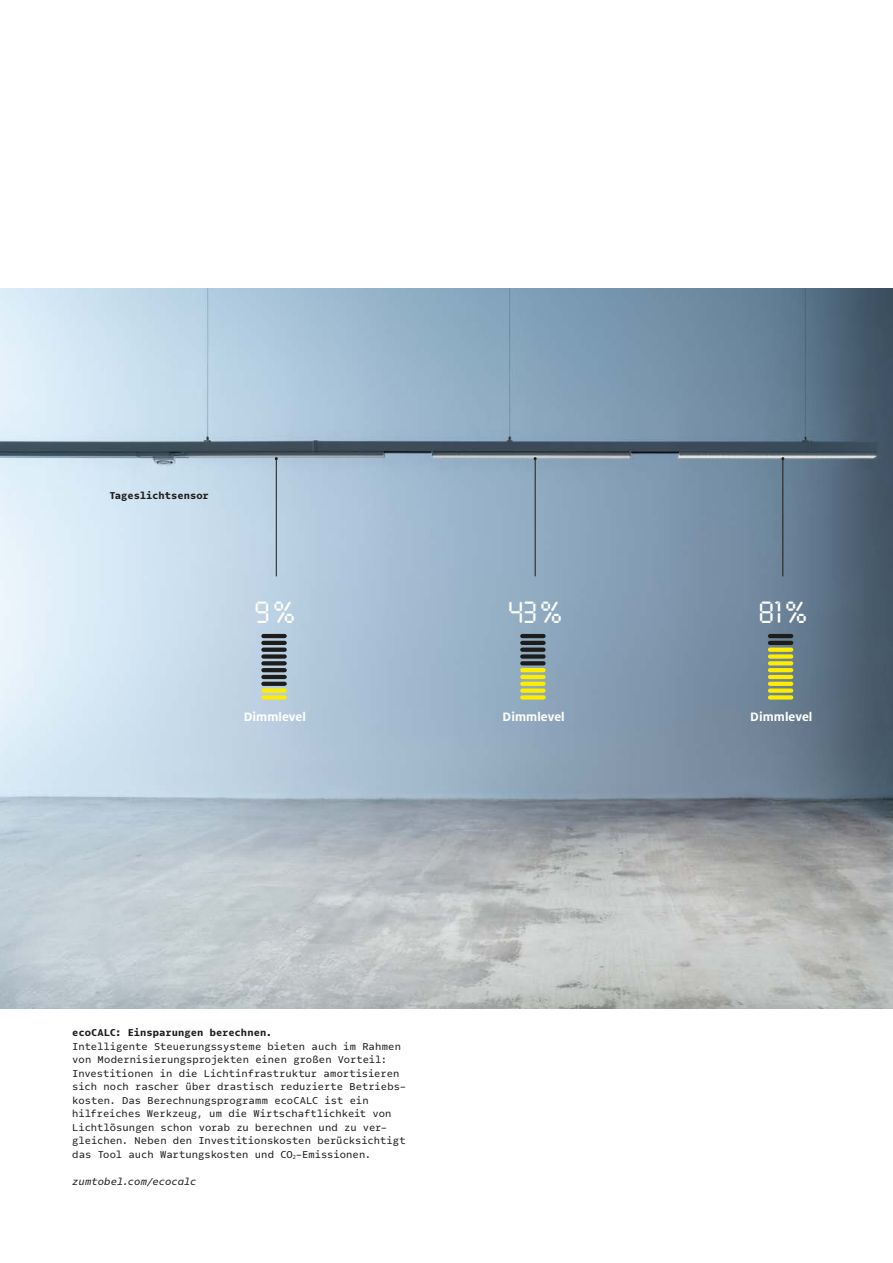
<style>
.page{position:relative;width:893px;height:1263px;background:#fff}
.page>*{position:absolute;margin:0;border:0;box-sizing:border-box;transform-origin:0 0}
.t1{font:27px "Digital Font";color:#fff}
.t2{font:700 13.5px "Milo Pro";letter-spacing:.005em;color:#fff}
.t3{font:10.5px/13.5px "Odisseia";color:#1d1d1b}
.t4{font:900 10.5px "Odisseia";color:#1d1d1b}
.t5{font:italic 10.5px "Odisseia";color:#1d1d1b}
</style>
<div class="page">
<img style="left:0;top:288px;width:893px;height:720px">
<svg style="left:263px;top:695px;width:22px;height:4px"></svg>
<div style="left:263px;top:688px;width:22px;height:5px;background:#ffed00"></div>
<hr style="left:263px;top:682px;width:22px;height:4px;background:#1d1d1b">
<hr style="left:263px;top:675px;width:22px;height:4px;background:#1d1d1b">
<hr style="left:263px;top:668px;width:22px;height:4px;background:#1d1d1b">
<svg style="left:263px;top:661px;width:22px;height:4px"></svg>
<div style="left:263px;top:654px;width:22px;height:5px;background:#1d1d1b"></div>
<svg style="left:263px;top:648px;width:22px;height:4px"></svg>
<hr style="left:263px;top:641px;width:22px;height:4px;background:#1d1d1b">
<hr style="left:263px;top:634px;width:22px;height:4px;background:#1d1d1b">
<svg style="left:522px;top:695px;width:22px;height:4px"></svg>
<div style="left:522px;top:688px;width:22px;height:5px;background:#ffed00"></div>
<hr style="left:522px;top:682px;width:22px;height:4px;background:#ffed00">
<hr style="left:522px;top:675px;width:22px;height:4px;background:#ffed00">
<hr style="left:522px;top:668px;width:22px;height:4px;background:#ffed00">
<svg style="left:522px;top:661px;width:22px;height:4px"></svg>
<div style="left:522px;top:654px;width:22px;height:5px;background:#1d1d1b"></div>
<svg style="left:522px;top:648px;width:22px;height:4px"></svg>
<hr style="left:522px;top:641px;width:22px;height:4px;background:#1d1d1b">
<hr style="left:522px;top:634px;width:22px;height:4px;background:#1d1d1b">
<hr style="left:782px;top:459px;width:1px;height:117px;background:#1d1d1b">
<hr style="left:276px;top:459px;width:1px;height:117px;background:#1d1d1b">
<hr style="left:535px;top:459px;width:1px;height:117px;background:#1d1d1b">
<svg style="left:770px;top:695px;width:21px;height:4px"></svg>
<div style="left:770px;top:688px;width:21px;height:5px;background:#ffed00"></div>
<hr style="left:770px;top:682px;width:21px;height:4px;background:#ffed00">
<hr style="left:770px;top:675px;width:21px;height:4px;background:#ffed00">
<hr style="left:770px;top:668px;width:21px;height:4px;background:#ffed00">
<svg style="left:770px;top:661px;width:21px;height:4px"></svg>
<div style="left:770px;top:654px;width:21px;height:5px;background:#ffed00"></div>
<svg style="left:770px;top:648px;width:21px;height:4px"></svg>
<hr style="left:770px;top:641px;width:21px;height:4px;background:#1d1d1b">
<hr style="left:770px;top:634px;width:21px;height:4px;background:#1d1d1b">
<p class="t4" style="left:109px;top:488px;width:101px">Tageslichtsensor</p>
<h1 class="t1" style="left:255px;top:598px;width:42px">9%</h1>
<h1 class="t1" style="left:508px;top:598px;width:56px">43%</h1>
<h1 class="t1" style="left:759px;top:598px;width:50px">81%</h1>
<p class="t2" style="left:244px;top:709px;width:64px">Dimmlevel</p>
<p class="t2" style="left:503px;top:709px;width:64px">Dimmlevel</p>
<p class="t2" style="left:750px;top:709px;width:64px">Dimmlevel</p>
<p class="t4" style="left:72px;top:1025px;width:201px">ecoCALC: Einsparungen berechnen.</p>
<p class="t3" style="left:72px;top:1039px;width:335px">Intelligente Steuerungssysteme bieten auch im Rahmen von Modernisierungsprojekten einen großen Vorteil:<br>Investitionen in die Lichtinfrastruktur amortisieren sich noch rascher über drastisch reduzierte Betriebs&shy;kosten. Das Berechnungsprogramm ecoCALC ist ein hilfreiches Werkzeug, um die Wirtschaftlichkeit von Lichtlösungen schon vorab zu berechnen und zu ver&shy;gleichen. Neben den Investitionskosten berücksichtigt das Tool auch Wartungskosten und CO<sub>2</sub>-Emissionen.</p>
<p class="t5" style="left:72px;top:1174px;width:126px">zumtobel.com/ecocalc</p>
</div>
